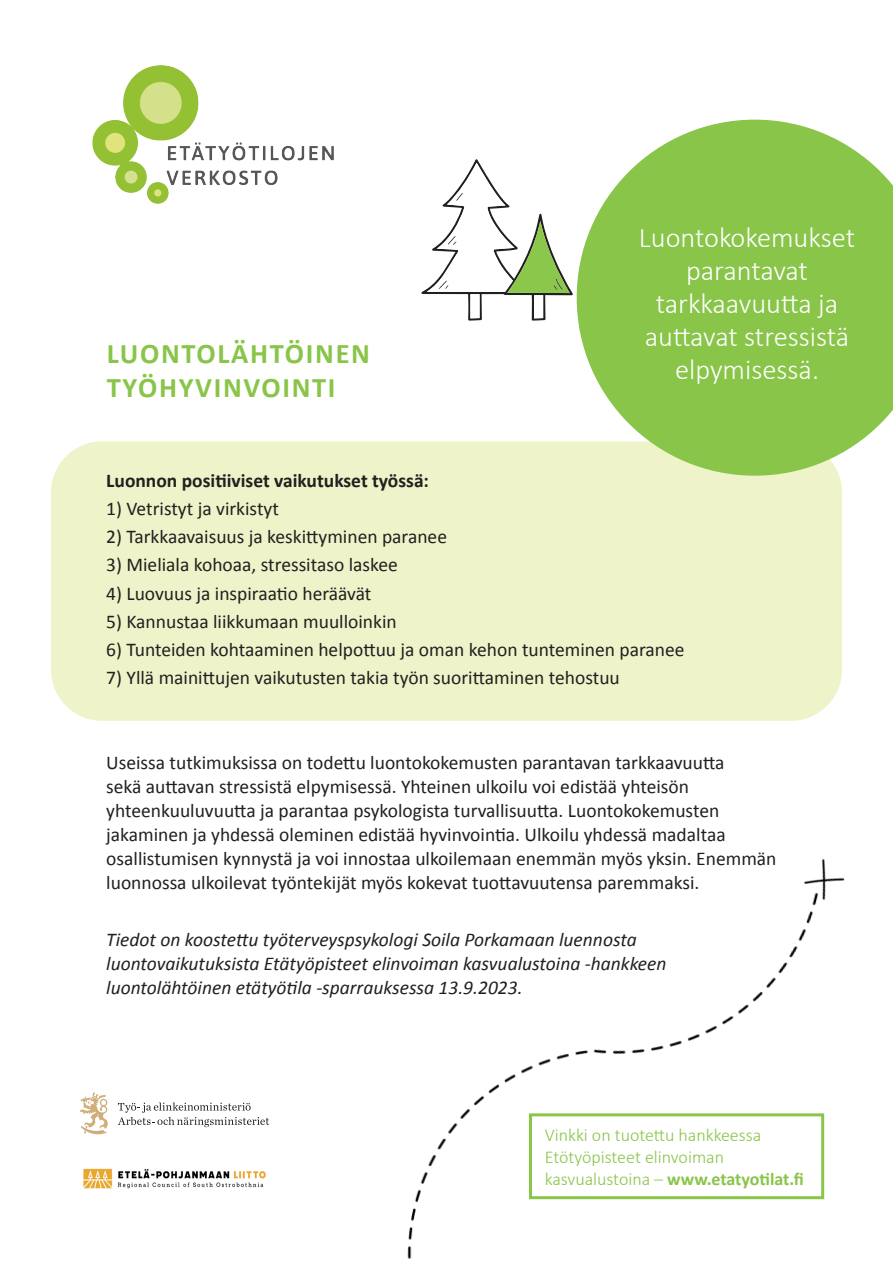
<style>
.page{position:relative;width:893px;height:1263px;background:#fff}
.page>*{position:absolute;margin:0;border:0;box-sizing:border-box;transform-origin:0 0}
.nosto{font:300 28.5px/33px "Calibri";color:#fff;text-align:center}
.otsikko{font:700 28.5px/34.2px "Calibri";letter-spacing:.06em;color:#88c549}
.leipäteksti{font:19.5px/24px "Calibri";color:#231f20}
.leipäteksti-2{font:italic 19.5px/24px "Calibri";color:#231f20}
.t1{font:700 19.5px "Calibri";color:#231f20}
.t2{font:300 18px/21.6px "Calibri";color:#88c549}
.s1{font-weight:700}
</style>
<div class="page">
<svg style="left:421px;top:159px;width:156px;height:162px"></svg>
<div style="left:51px;top:441px;width:791px;height:280px;background:#eef3c9;border-radius:51px"></div>
<img style="left:92px;top:65px;width:242px;height:139px">
<svg style="left:577px;top:120px;width:316px;height:356px;fill:#88c549"></svg>
<div style="left:529px;top:1113px;width:295px;height:86px;border:3px solid #88c549"></div>
<img style="left:83px;top:1168px;width:183px;height:21px">
<svg style="left:80px;top:1092px;width:28px;height:42px"></svg>
<svg style="left:118px;top:1102px;width:151px;height:25px"></svg>
<img style="left:407px;top:1051px;width:191px;height:208px">
<img style="left:583px;top:916px;width:229px;height:188px">
<img style="left:804px;top:859px;width:41px;height:57px">
<p class="otsikko" style="left:107px;top:336px;width:265px">LUONTOLÄHTÖINEN<br>TYÖHYVINVOINTI</p>
<p class="nosto" style="left:639px;top:220px;width:218px">Luontokokemukset parantavat tarkkaavuutta ja auttavat stressistä elpymisessä.</p>
<p class="t1" style="left:106px;top:466px;width:324px">Luonnon positiiviset vaikutukset työssä:</p>
<p class="leipäteksti" style="left:106px;top:496px;width:174px">1) Vetristyt ja virkistyt</p>
<p class="leipäteksti" style="left:106px;top:524px;width:342px">2) Tarkkaavaisuus ja keskittyminen paranee</p>
<p class="leipäteksti" style="left:106px;top:552px;width:293px">3) Mieliala kohoaa, stressitaso laskee</p>
<p class="leipäteksti" style="left:106px;top:580px;width:267px">4) Luovuus ja inspiraatio heräävät</p>
<p class="leipäteksti" style="left:106px;top:609px;width:292px">5) Kannustaa liikkumaan muulloinkin</p>
<p class="leipäteksti" style="left:106px;top:637px;width:580px">6) Tunteiden kohtaaminen helpottuu ja oman kehon tunteminen paranee</p>
<p class="leipäteksti" style="left:106px;top:665px;width:515px">7) Yllä mainittujen vaikutusten takia työn suorittaminen tehostuu</p>
<p class="leipäteksti" style="left:106px;top:750px;width:672px">Useissa tutkimuksissa on todettu luontokokemusten parantavan tarkkaavuutta<br>sekä auttavan stressistä elpymisessä. Yhteinen ulkoilu voi edistää yhteisön yhteenkuuluvuutta ja parantaa psykologista turvallisuutta. Luontokokemusten jakaminen ja yhdessä oleminen edistää hyvinvointia. Ulkoilu yhdessä madaltaa osallistumisen kynnystä ja voi innostaa ulkoilemaan enemmän myös yksin. Enemmän luonnossa ulkoilevat työntekijät myös kokevat tuottavuutensa paremmaksi.</p>
<p class="leipäteksti-2" style="left:106px;top:926px;width:562px">Tiedot on koostettu työterveyspsykologi Soila Porkamaan luennosta luontovaikutuksista Etätyöpisteet elinvoiman kasvualustoina -hankkeen luontolähtöinen etätyötila -sparrauksessa 13.9.2023.</p>
<p class="t2" style="left:545px;top:1124px;width:261px">Vinkki on tuotettu hankkeessa<br>Etötyöpisteet elinvoiman kasvualustoina – <span class="s1">www.etatyotilat.fi</span></p>
</div>
